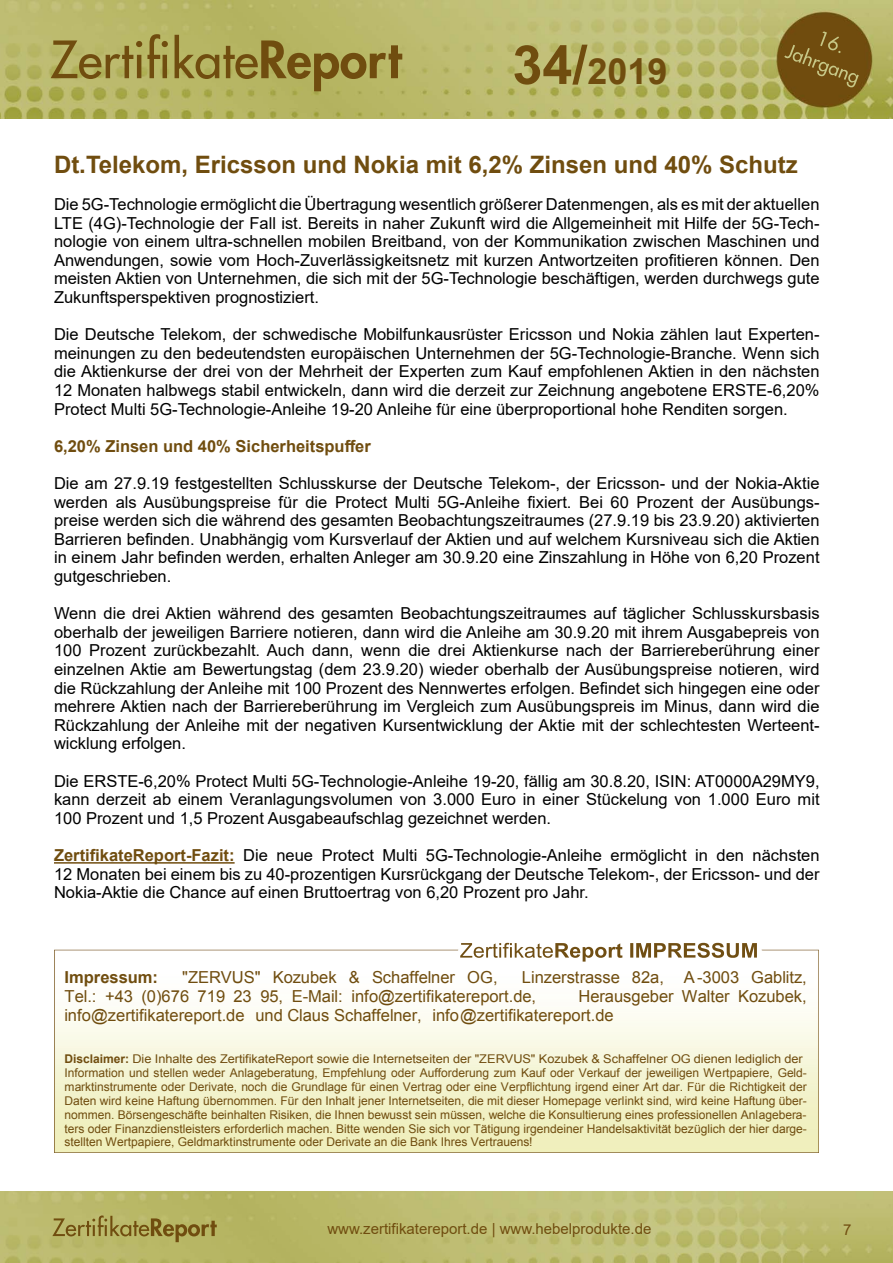
<style>
.page{position:relative;width:893px;height:1263px;background:#fff}
.page>*{position:absolute;margin:0;border:0;box-sizing:border-box;transform-origin:0 0}
.t1{font:700 36px "Arial";color:#704d0f}
.t2{font:700 24px "Arial";color:#704d0f}
.t3{font:16.5px/18.6px "Arial";color:#000;text-align:justify}
.t4{font:16.5px/19px "Arial";color:#704d0f}
.t5{font:700 16.5px "Arial";color:#704d0f}
.t6{font:15px "Arial";color:#704d0f}
.t7{font:12px/13.8px "Arial";letter-spacing:-.005em;color:#704d0f;scale:1.06 1}
.s1{font-size:54px}
.s2{font-weight:700;color:#704d0f}
.s3{font-weight:700}
</style>
<div class="page">
<img style="left:0;top:1192px;width:893px;height:71px">
<img style="left:0;top:0;width:893px;height:119px">
<hr style="left:54px;top:862px;width:181px;height:2px;background:#704d0f">
<img style="left:54px;top:942px;width:765px;height:210px">
<img style="left:503px;top:943px;width:254px;height:15px">
<h1 class="t1" style="left:512px;top:46px;width:157px"><span class="s1">34/</span>2019</h1>
<h2 class="t2" style="left:54px;top:147px;width:745px">Dt.Telekom, Ericsson und Nokia mit 6,2% Zinsen und 40% Schutz</h2>
<p class="t3" style="left:54px;top:195px;width:767px">Die 5G-Technologie ermöglicht die Übertragung wesentlich größerer Datenmengen, als es mit der aktuellen LTE (4G)-Technologie der Fall ist. Bereits in naher Zukunft wird die Allgemeinheit mit Hilfe der 5G-Tech&shy;nologie von einem ultra-schnellen mobilen Breitband, von der Kommunikation zwischen Maschinen und Anwendungen, sowie vom Hoch-Zuverlässigkeitsnetz mit kurzen Antwortzeiten profitieren können. Den meisten Aktien von Unternehmen, die sich mit der 5G-Technologie beschäftigen, werden durchwegs gute Zukunftsperspektiven prognostiziert.</p>
<p class="t3" style="left:54px;top:325px;width:767px">Die Deutsche Telekom, der schwedische Mobilfunkausrüster Ericsson und Nokia zählen laut Experten&shy;meinungen zu den bedeutendsten europäischen Unternehmen der 5G-Technologie-Branche. Wenn sich die Aktienkurse der drei von der Mehrheit der Experten zum Kauf empfohlenen Aktien in den nächsten 12 Monaten halbwegs stabil entwickeln, dann wird die derzeit zur Zeichnung angebotene ERSTE-6,20% Protect Multi 5G-Technologie-Anleihe 19-20 Anleihe für eine überproportional hohe Renditen sorgen.</p>
<p class="t5" style="left:54px;top:434px;width:318px">6,20% Zinsen und 40% Sicherheitspuffer</p>
<p class="t3" style="left:54px;top:474px;width:767px">Die am 27.9.19 festgestellten Schlusskurse der Deutsche Telekom-, der Ericsson- und der Nokia-Aktie werden als Ausübungspreise für die Protect Multi 5G-Anleihe fixiert. Bei 60 Prozent der Ausübungs&shy;preise werden sich die während des gesamten Beobachtungszeitraumes (27.9.19 bis 23.9.20) aktivierten Barrieren befinden. Unabhängig vom Kursverlauf der Aktien und auf welchem Kursniveau sich die Aktien in einem Jahr befinden werden, erhalten Anleger am 30.9.20 eine Zinszahlung in Höhe von 6,20 Prozent gutgeschrieben.</p>
<p class="t3" style="left:54px;top:604px;width:767px">Wenn die drei Aktien während des gesamten Beobachtungszeitraumes auf täglicher Schlusskursbasis oberhalb der jeweiligen Barriere notieren, dann wird die Anleihe am 30.9.20 mit ihrem Ausgabepreis von 100 Prozent zurückbezahlt. Auch dann, wenn die drei Aktienkurse nach der Barriereberührung einer einzelnen Aktie am Bewertungstag (dem 23.9.20) wieder oberhalb der Ausübungspreise notieren, wird die Rückzahlung der Anleihe mit 100 Prozent des Nennwertes erfolgen. Befindet sich hingegen eine oder mehrere Aktien nach der Barriereberührung im Vergleich zum Ausübungspreis im Minus, dann wird die Rückzahlung der Anleihe mit der negativen Kursentwicklung der Aktie mit der schlechtesten Werteent&shy;wicklung erfolgen.</p>
<p class="t3" style="left:54px;top:771px;width:767px">Die ERSTE-6,20% Protect Multi 5G-Technologie-Anleihe 19-20, fällig am 30.8.20, ISIN: AT0000A29MY9, kann derzeit ab einem Veranlagungsvolumen von 3.000 Euro in einer Stückelung von 1.000 Euro mit 100 Prozent und 1,5 Prozent Ausgabeaufschlag gezeichnet werden.</p>
<p class="t3" style="left:54px;top:846px;width:767px"><span class="s2">ZertifikateReport-Fazit:</span> Die neue Protect Multi 5G-Technologie-Anleihe ermöglicht in den nächsten 12 Monaten bei einem bis zu 40-prozentigen Kursrückgang der Deutsche Telekom-, der Ericsson- und der Nokia-Aktie die Chance auf einen Bruttoertrag von 6,20 Prozent pro Jahr.</p>
<p class="t5" style="left:64px;top:966px;width:95px">Impressum:</p>
<p class="t4" style="left:182px;top:968px;width:317px">"ZERVUS" Kozubek &amp; Schaffelner OG,</p>
<p class="t4" style="left:64px;top:968px;width:744px;text-indent:457px">Linzerstrasse 82a, A-3003 Gablitz,<br>Tel.: +43 (0)676 719 23 95, E-Mail: info@zertifikatereport.de,</p>
<p class="t4" style="left:64px;top:987px;width:744px;text-indent:514px">Herausgeber Walter Kozubek, info@zertifikatereport.de und Claus Schaffelner, info@zertifikatereport.de</p>
<p class="t7" style="left:64px;top:1052px;width:702px"><span class="s3">Disclaimer:</span> Die Inhalte des ZertifikateReport sowie die Internetseiten der "ZERVUS" Kozubek &amp; Schaffelner OG dienen lediglich der Information und stellen weder Anlageberatung, Empfehlung oder Aufforderung zum Kauf oder Verkauf der jeweiligen Wertpapiere, Geld&shy;marktinstrumente oder Derivate, noch die Grundlage für einen Vertrag oder eine Verpflichtung irgend einer Art dar. Für die Richtigkeit der Daten wird keine Haftung übernommen. Für den Inhalt jener Internetseiten, die mit dieser Homepage verlinkt sind, wird keine Haftung über&shy;nommen. Börsengeschäfte beinhalten Risiken, die Ihnen bewusst sein müssen, welche die Konsultierung eines professionellen Anlagebera&shy;ters oder Finanzdienstleisters erforderlich machen. Bitte wenden Sie sich vor Tätigung irgendeiner Handelsaktivität bezüglich der hier darge&shy;stellten Wertpapiere, Geldmarktinstrumente oder Derivate an die Bank Ihres Vertrauens!</p>
<p class="t6" style="left:327px;top:1218px;width:326px">www.zertifikatereport.de | www.hebelprodukte.de</p>
<p class="t6" style="left:843px;top:1219px;width:10px">7</p>
</div>
